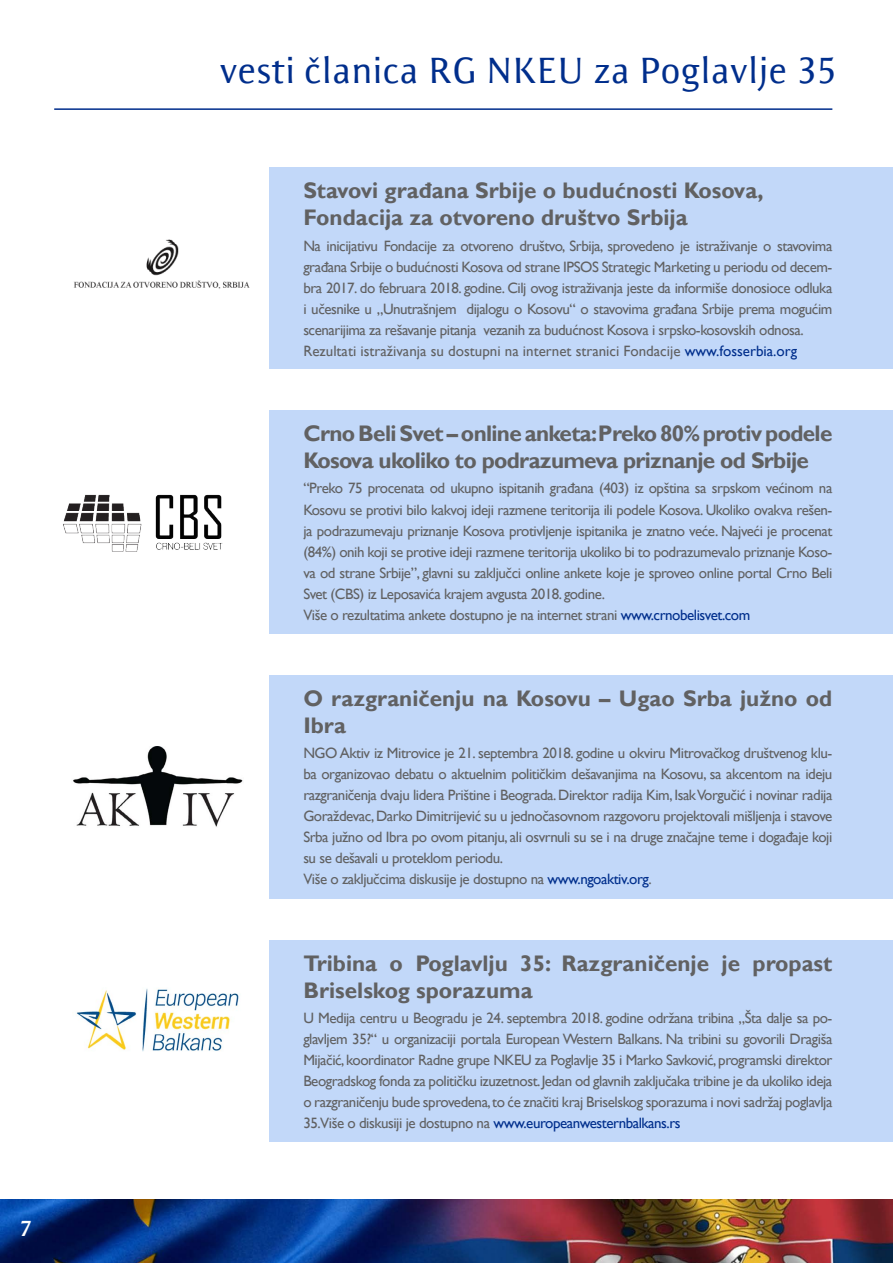
<style>
.page{position:relative;width:893px;height:1263px;background:#fff}
.page>*{position:absolute;margin:0;border:0;box-sizing:border-box;transform-origin:0 0}
.t1{font:37.5px "Resavska BG Sans";color:#002e8c}
.t2{font:700 22.5px/27px "Gill Sans";color:#616162}
.t3{font:700 22.5px/27px "Gill Sans";letter-spacing:-.03em;color:#616162}
.t4{font:700 22.5px "Resavska BG Sans";color:#fff}
.t5{font:15px/21px "Gill Sans";letter-spacing:-.03em;color:#616162}
.s1{color:#002e8c}
</style>
<div class="page">
<img style="left:0;top:1199px;width:893px;height:64px">
<div style="left:269px;top:168px;width:624px;height:201px;background:#c2d8f9"></div>
<div style="left:269px;top:410px;width:624px;height:224px;background:#c2d8f9"></div>
<div style="left:269px;top:675px;width:624px;height:224px;background:#c2d8f9"></div>
<div style="left:269px;top:940px;width:624px;height:201px;background:#c2d8f9"></div>
<hr style="left:54px;top:108px;width:778px;height:2px;background:#002e8c">
<img style="left:74px;top:239px;width:176px;height:50px">
<img style="left:63px;top:494px;width:160px;height:58px">
<img style="left:73px;top:747px;width:170px;height:80px">
<img style="left:76px;top:988px;width:163px;height:64px">
<h2 class="t4" style="left:19px;top:1215px;width:14px">7</h2>
<h1 class="t1" style="left:220px;top:49px;width:618px">vesti članica RG NKEU za Poglavlje 35</h1>
<h2 class="t2" style="left:303px;top:178px;width:462px">Stavovi građana Srbije o budućnosti Kosova,<br>Fondacija za otvoreno društvo Srbija</h2>
<p class="t5" style="left:303px;top:236px;width:531px">Na inicijativu Fondacije za otvoreno društvo, Srbija, sprovedeno je istraživanje o stavovima građana Srbije o budućnosti Kosova od strane IPSOS Strategic Marketing u periodu od decem&shy;bra 2017. do februara 2018. godine. Cilj ovog istraživanja jeste da informiše donosioce odluka i učesnike u „Unutrašnjem dijalogu o Kosovu“ o stavovima građana Srbije prema mogućim scenarijima za rešavanje pitanja vezanih za budućnost Kosova i srpsko-kosovskih odnosa.<br>Rezultati istraživanja su dostupni na internet stranici Fondacije <span class="s1">www.fosserbia.org</span></p>
<h2 class="t3" style="left:303px;top:420px;width:531px">Crno Beli Svet – online anketa:Preko 80% protiv podele<br>Kosova ukoliko to podrazumeva priznanje od Srbije</h2>
<p class="t5" style="left:303px;top:478px;width:531px">“Preko 75 procenata od ukupno ispitanih građana (403) iz opština sa srpskom većinom na Kosovu se protivi bilo kakvoj ideji razmene teritorija ili podele Kosova. Ukoliko ovakva rešen&shy;ja podrazumevaju priznanje Kosova protivljenje ispitanika je znatno veće. Najveći je procenat (84%) onih koji se protive ideji razmene teritorija ukoliko bi to podrazumevalo priznanje Koso&shy;va od strane Srbije”, glavni su zaključci online ankete koje je sproveo online portal Crno Beli Svet (CBS) iz Leposavića krajem avgusta 2018. godine.<br>Više o rezultatima ankete dostupno je na internet strani <span class="s1">www.crnobelisvet.com</span></p>
<h2 class="t2" style="left:303px;top:685px;width:531px">O razgraničenju na Kosovu – Ugao Srba južno od<br>Ibra</h2>
<p class="t5" style="left:303px;top:743px;width:531px">NGO Aktiv iz Mitrovice je 21. septembra 2018. godine u okviru Mitrovačkog društvenog klu&shy;ba organizovao debatu o aktuelnim političkim dešavanjima na Kosovu, sa akcentom na ideju razgraničenja dvaju lidera Prištine i Beograda. Direktor radija Kim, Isak Vorgučić i novinar radija Goraždevac, Darko Dimitrijević su u jednočasovnom razgovoru projektovali mišljenja i stavove Srba južno od Ibra po ovom pitanju, ali osvrnuli su se i na druge značajne teme i događaje koji su se dešavali u proteklom periodu.<br>Više o zaključcima diskusije je dostupno na <span class="s1">www.ngoaktiv.org</span>.</p>
<h2 class="t2" style="left:303px;top:950px;width:531px">Tribina o Poglavlju 35: Razgraničenje je propast<br>Briselskog sporazuma</h2>
<p class="t5" style="left:303px;top:1008px;width:531px;text-align:justify">U Medija centru u Beogradu je 24. septembra 2018. godine održana tribina „Šta dalje sa po&shy;glavljem 35?“ u organizaciji portala European Western Balkans. Na tribini su govorili Dragiša Mijačić, koordinator Radne grupe NKEU za Poglavlje 35 i Marko Savković, programski direktor Beogradskog fonda za političku izuzetnost. Jedan od glavnih zaključaka tribine je da ukoliko ideja o razgraničenju bude sprovedena, to će značiti kraj Briselskog sporazuma i novi sadržaj poglavlja 35.Više o diskusiji je dostupno na <span class="s1">www.europeanwesternbalkans.rs</span></p>
</div>
